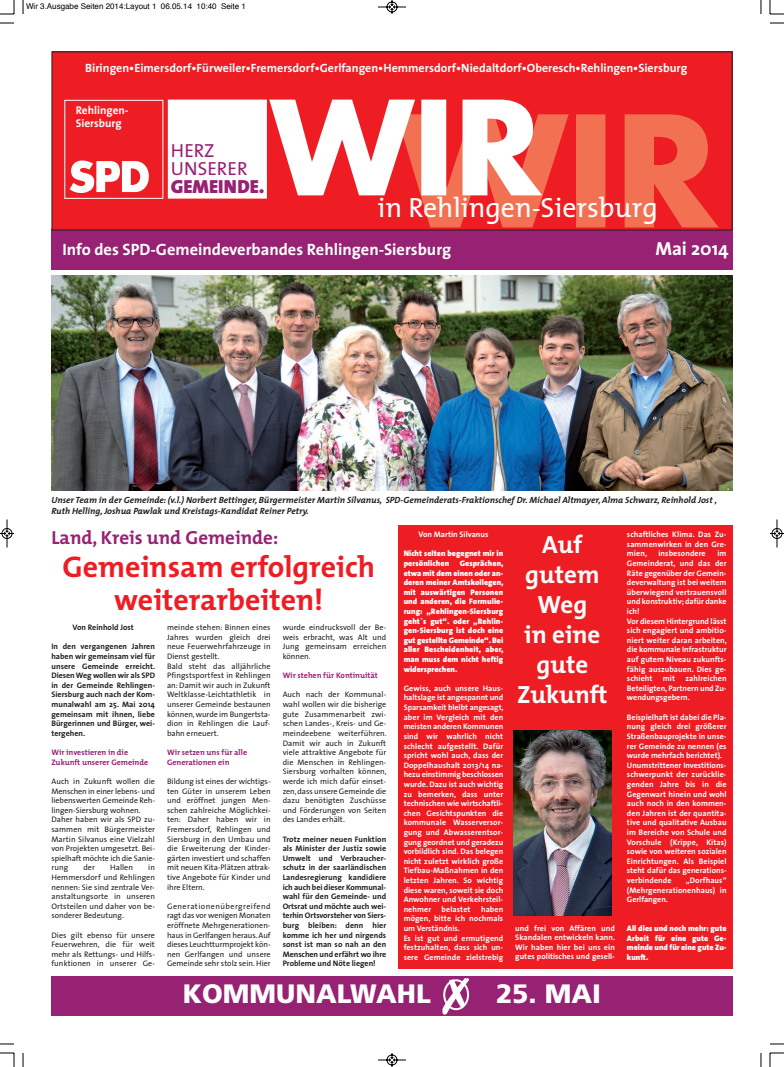
<style>
.page{position:relative;width:784px;height:1067px;background:#fff}
.page>*{position:absolute;margin:0;border:0;box-sizing:border-box;transform-origin:0 0}
.t1{font:700 30px/33px "The Mix";color:#ee1d23;text-align:center}
.t2{font:27.8px "The Mix";color:#fff}
.t3{font:900 26.6px "Frutiger";color:#fff}
.t4{font:700 25px/30px "The Mix";color:#fff;text-align:center}
.t5{font:700 19px "The Mix";color:#972274}
.t6{font:19px/17.9px "The Sans";color:#972274}
.t7{font:900 19px "The Sans";color:#972274}
.t8{font:700 18.9px "The Sans";color:#fff}
.t9{font:700 16.4px "The Sans";color:#fff}
.t10{font:700 12px "The Sans";color:#fff}
.t11{font:700 11.3px/13.5px "The Sans";color:#fff}
.t12{font:italic 700 9px/10.8px "The Mix";color:#231f20}
.t13{font:700 8px/9.6px "The Sans";letter-spacing:.005em;color:#fff;text-align:justify}
.t14{font:8px/9.6px "The Sans";letter-spacing:.005em;color:#231f20;text-align:justify}
.t15{font:700 8px/9.6px "The Sans";color:#231f20;text-align:justify}
.t16{font:900 8px/9.6px "The Sans";color:#fff;text-align:justify}
.t17{font:700 8px/9.6px "The Mix";color:#972274}
.t18{font:8px "Helvetica";color:#000}
</style>
<div class="page">
<div style="left:51px;top:230px;width:681px;height:40px;background:#972274"></div>
<div style="left:51px;top:975px;width:681px;height:40px;background:#972274"></div>
<svg style="left:442px;top:978px;width:27px;height:36px"></svg>
<div style="left:52px;top:52px;width:679px;height:178px;background:#ee1d23"></div>
<svg style="left:420px;top:114px;width:298px;height:113px;fill:#f37153"></svg>
<svg style="left:269px;top:100px;width:273px;height:95px"></svg>
<svg style="left:70px;top:160px;width:79px;height:33px"></svg>
<div style="left:64px;top:100px;width:99px;height:99px;border:1px solid #fff"></div>
<div style="left:169px;top:101px;width:97px;height:97px;background:#fff"></div>
<div style="left:168px;top:100px;width:99px;height:99px;border:1px solid #fff"></div>
<img style="left:51px;top:276px;width:681px;height:215px">
<div style="left:397px;top:525px;width:335px;height:443px;background:#ee1d23"></div>
<img style="left:513px;top:730px;width:98px;height:185px">
<svg style="left:23px;top:0;width:1px;height:14px"></svg>
<svg style="left:0;top:23px;width:14px;height:1px"></svg>
<svg style="left:760px;top:0;width:1px;height:14px"></svg>
<svg style="left:770px;top:23px;width:13px;height:1px"></svg>
<svg style="left:23px;top:1053px;width:1px;height:13px"></svg>
<svg style="left:0;top:1043px;width:14px;height:1px"></svg>
<svg style="left:760px;top:1053px;width:1px;height:13px"></svg>
<svg style="left:770px;top:1043px;width:13px;height:1px"></svg>
<svg style="left:0;top:0;width:15px;height:15px"></svg>
<svg style="left:769px;top:0;width:14px;height:15px"></svg>
<svg style="left:0;top:1052px;width:15px;height:14px"></svg>
<svg style="left:769px;top:1052px;width:14px;height:14px"></svg>
<svg style="left:378px;top:0;width:28px;height:14px"></svg>
<svg style="left:378px;top:1053px;width:28px;height:13px"></svg>
<svg style="left:0;top:519px;width:14px;height:29px"></svg>
<svg style="left:770px;top:519px;width:13px;height:29px"></svg>
<p class="t18" style="left:26px;top:3px;width:221px">Wir 3.Ausgabe Seiten 2014:Layout 1 06.05.14 10:40 Seite 1</p>
<h3 class="t10" style="left:85px;top:64px;width:603px">Biringen•Eimersdorf•Fürweiler•Fremersdorf•Gerlfangen•Hemmersdorf•Niedaltdorf•Oberesch•Rehlingen•Siersburg</h3>
<h3 class="t11" style="left:76px;top:104px;width:54px">Rehlingen-<br>Siersburg</h3>
<h3 class="t6" style="left:171px;top:144px;width:78px">HERZ<br>UNSERER</h3>
<h3 class="t7" style="left:171px;top:179px;width:95px">GEMEINDE.</h3>
<h2 class="t2" style="left:377px;top:198px;width:281px">in Rehlingen-Siersburg</h2>
<h3 class="t9" style="left:62px;top:242px;width:390px">Info des SPD-Gemeindeverbandes Rehlingen-Siersburg</h3>
<h3 class="t8" style="left:655px;top:241px;width:75px">Mai 2014</h3>
<p class="t12" style="left:51px;top:495px;width:666px">Unser Team in der Gemeinde: (v.l.) Norbert Bettinger, Bürgermeister Martin Silvanus, SPD-Gemeinderats-Fraktionschef Dr. Michael Altmayer, Alma Schwarz, Reinhold Jost ,<br>Ruth Helling, Joshua Pawlak und Kreistags-Kandidat Reiner Petry.</p>
<h3 class="t5" style="left:51px;top:531px;width:228px">Land, Kreis und Gemeinde:</h3>
<h1 class="t1" style="left:63px;top:553px;width:314px">Gemeinsam erfolgreich weiterarbeiten!</h1>
<p class="t15" style="left:72px;top:623px;width:63px">Von Reinhold Jost</p>
<p class="t15" style="left:51px;top:642px;width:105px">In den vergangenen Jahren haben wir gemeinsam viel für unsere Gemeinde erreicht.<br>DiesenWeg wollen wir als SPD in der Gemeinde Rehlingen-Siersburg auch nach der Kom&shy;munalwahl am 25. Mai 2014 gemeinsam mit ihnen, liebe Bürgerinnen und Bürger, wei&shy;tergehen.</p>
<p class="t17" style="left:51px;top:748px;width:98px">Wir investieren in die<br>Zukunft unserer Gemeinde</p>
<p class="t14" style="left:51px;top:777px;width:105px;text-align:left">Auch in Zukunft wollen die<br>Menschen in einer lebens- und liebenswerten Gemeinde Reh&shy;lingen-Siersburg wohnen.<br>Daher haben wir als SPD zu&shy;sammen mit Bürgermeister<br>Martin Silvanus eine Vielzahl von Projekten umgesetzt. Bei&shy;spielhaft möchte ich die Sanie&shy;rung</p>
<p class="t14" style="left:83px;top:863px;width:13px">der</p>
<p class="t14" style="left:110px;top:863px;width:24px">Hallen</p>
<p class="t14" style="left:51px;top:863px;width:105px;text-indent:97px">in Hemmersdorf und Rehlingen nennen: Sie sind zentrale Ver&shy;anstaltungsorte in unseren Ortsteilen und daher von be&shy;sonderer Bedeutung.</p>
<p class="t14" style="left:51px;top:930px;width:105px">Dies gilt ebenso für unsere Feuerwehren, die für weit mehr als Rettungs- und Hilfs&shy;funktionen in unserer Ge-</p>
<p class="t14" style="left:167px;top:623px;width:105px;text-align:left">meinde stehen: Binnen eines<br>Jahres wurden gleich drei neue Feuerwehrfahrzeuge in<br>Dienst gestellt.<br>Bald steht das alljährliche<br>Pfingstsportfest in Rehlingen an: Damit wir auch in Zukunft<br>Weltklasse-Leichtathletik in unserer Gemeinde bestaunen können,wurde im Bungertsta&shy;dion in Rehlingen die Lauf&shy;bahn erneuert.</p>
<p class="t17" style="left:167px;top:748px;width:82px">Wir setzen uns für alle<br>Generationen ein</p>
<p class="t14" style="left:167px;top:777px;width:105px">Bildung ist eines der wichtigs&shy;ten Güter in unserem Leben und eröffnet jungen Men&shy;schen zahlreiche Möglichkei&shy;ten: Daher haben wir in Fremersdorf, Rehlingen und Siersburg in den Umbau und die Erweiterung der Kinder&shy;gärten investiert und schaffen mit neuen Kita-Plätzen attrak&shy;tive Angebote für Kinder und ihre Eltern.</p>
<p class="t14" style="left:167px;top:902px;width:105px">Generationenübergreifend ragt das vor wenigen Monaten eröffnete Mehrgenerationen&shy;haus in Gerlfangen heraus.Auf dieses Leuchtturmprojekt kön&shy;nen Gerlfangen und unsere Gemeinde sehr stolz sein. Hier</p>
<p class="t14" style="left:282px;top:623px;width:105px">wurde eindrucksvoll der Be&shy;weis erbracht, was Alt und Jung gemeinsam erreichen können.</p>
<p class="t17" style="left:282px;top:671px;width:97px">Wir stehen für Kontinuität</p>
<p class="t14" style="left:282px;top:690px;width:105px">Auch nach der Kommunal&shy;wahl wollen wir die bisherige gute Zusammenarbeit zwi&shy;schen Landes-, Kreis- und Ge&shy;meindeebene weiterführen.<br>Damit wir auch in Zukunft viele attraktive Angebote für die Menschen in Rehlingen-Siersburg vorhalten können, werde ich mich dafür einset&shy;zen,dass unsere Gemeinde die dazu benötigten Zuschüsse und Förderungen von Seiten des Landes erhält.</p>
<p class="t15" style="left:282px;top:834px;width:105px">Trotz meiner neuen Funktion als Minister der Justiz sowie Umwelt und Verbraucher&shy;schutz in der saarländischen Landesregierung kandidiere ich auch bei dieser Kommunal&shy;wahl für den Gemeinde- und Ortsrat und möchte auch wei&shy;terhin Ortsvorsteher von Siers&shy;burg bleiben: denn hier komme ich her und nirgends sonst ist man so nah an den Menschen und erfährt wo ihre Probleme und Nöte liegen!</p>
<p class="t13" style="left:418px;top:530px;width:71px">Von Martin Silvanus</p>
<p class="t16" style="left:403px;top:549px;width:101px">Nicht selten begegnet mir in persönlichen</p>
<p class="t16" style="left:403px;top:559px;width:101px;text-indent:56px">Gesprächen, etwa mit dem einen oder an&shy;deren meiner Amtskollegen, mit auswärtigen Personen und anderen, die Formulie&shy;rung: „Rehlingen-Siersburg geht`s gut“. oder „Rehlin&shy;gen-Siersburg ist doch eine gut gestellte Gemeinde“.Bei aller Bescheidenheit, aber, man muss dem nicht heftig widersprechen.</p>
<p class="t13" style="left:403px;top:684px;width:101px">Gewiss, auch unsere Haus&shy;haltslage ist angespannt und Sparsamkeit bleibt angesagt, aber im Vergleich mit den meisten anderen Kommunen sind wir wahrlich nicht schlecht aufgestellt. Dafür spricht wohl auch, dass der Doppelhaushalt 2013/14 na&shy;hezu einstimmig beschlossen wurde. Dazu ist auch wichtig zu bemerken, dass unter technischen wie wirtschaftli&shy;chen Gesichtspunkten die kommunale Wasserversor&shy;gung und Abwasserentsor&shy;gung geordnet und geradezu vorbildlich sind. Das belegen nicht zuletzt wirklich große Tiefbau-Maßnahmen in den letzten Jahren. So wichtig diese waren, soweit sie doch Anwohner und Verkehrsteil&shy;nehmer</p>
<p class="t13" style="left:403px;top:905px;width:101px;text-align:left;text-indent:77px">haben mögen, bitte ich nochmals um Verständnis.<br>Es ist gut und ermutigend festzuhalten, dass sich un&shy;sere Gemeinde zielstrebig</p>
<p class="t13" style="left:441px;top:905px;width:30px">belastet</p>
<h3 class="t4" style="left:517px;top:533px;width:92px">Auf gutem<br>Weg<br>in eine gute<br>Zukunft</h3>
<p class="t13" style="left:515px;top:923px;width:101px">und frei von Affären und Skandalen entwickeln kann.<br>Wir haben hier bei uns ein gutes politisches und gesell-</p>
<h3 class="t3" style="left:183px;top:983px;width:249px">KOMMUNALWAHL</h3>
<h3 class="t3" style="left:495px;top:983px;width:106px">25. MAI</h3>
<p class="t13" style="left:626px;top:530px;width:101px">schaftliches Klima. Das Zu&shy;sammenwirken in den Gre&shy;mien,</p>
<p class="t13" style="left:658px;top:549px;width:49px">insbesondere</p>
<p class="t13" style="left:626px;top:549px;width:101px;text-align:left;text-indent:90px">im<br>Gemeinderat, und das der<br>Räte gegenüber der Gemein&shy;deverwaltung ist bei weitem überwiegend vertrauensvoll und konstruktiv; dafür danke ich!<br>Vor diesem Hintergrund lässt sich engagiert und ambitio&shy;niert weiter daran arbeiten, die kommunale Infrastruktur auf gutem Niveau zukunfts&shy;fähig auszubauen. Dies ge&shy;schieht</p>
<p class="t13" style="left:626px;top:674px;width:101px;text-indent:59px">zahlreichen Beteiligten, Partnern und Zu&shy;wendungsgebern.</p>
<p class="t13" style="left:626px;top:713px;width:101px;text-align:left">Beispielhaft ist dabei die Pla&shy;nung gleich drei größerer<br>Straßenbauprojekte in unse&shy;rer Gemeinde zu nennen (es wurde mehrfach berichtet).<br>Unumstrittener Investitions&shy;schwerpunkt der zurücklie&shy;genden Jahre bis in die<br>Gegenwart hinein und wohl auch noch in den kommen&shy;den Jahren ist der quantita&shy;tive und qualitative Ausbau im Bereiche von Schule und<br>Vorschule (Krippe, Kitas) sowie von weiteren sozialen<br>Einrichtungen. Als Beispiel steht dafür das generations&shy;verbindende</p>
<p class="t13" style="left:662px;top:674px;width:14px">mit</p>
<p class="t13" style="left:626px;top:876px;width:101px;text-indent:59px">„Dorfhaus“ (Mehrgenerationenhaus) in Gerlfangen.</p>
<p class="t16" style="left:626px;top:924px;width:101px">All dies und noch mehr: gute Arbeit für eine gute Ge&shy;meinde und für eine gute Zu&shy;kunft.</p>
</div>
